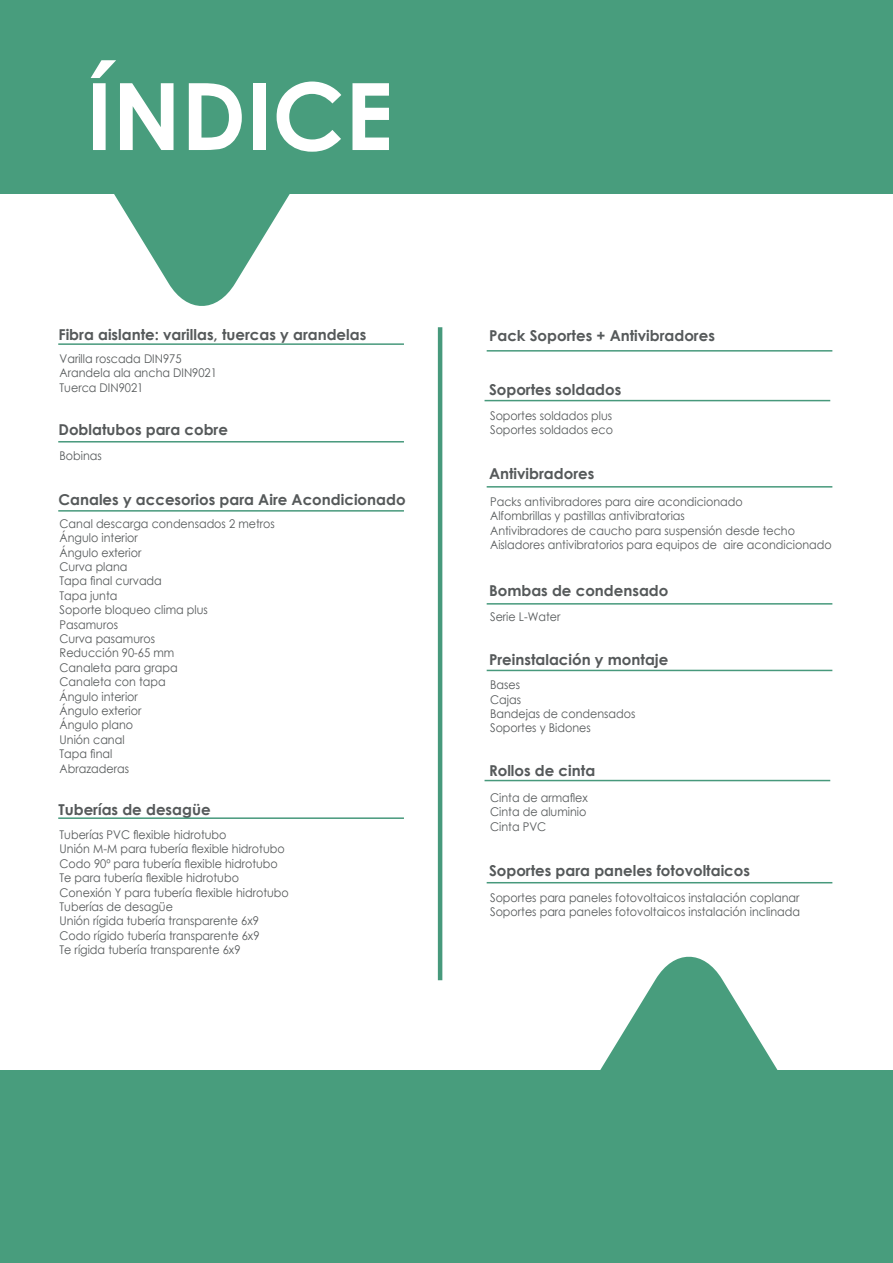
<style>
.page{position:relative;width:893px;height:1263px;background:#fff}
.page>*{position:absolute;margin:0;border:0;box-sizing:border-box;transform-origin:0 0}
.t1{font:700 93px "Century Gothic";color:#fff}
.t2{font:700 15px "Century Gothic";color:#55595a}
.t3{font:12px "Century Gothic";color:#55595a;scale:.93 1}
</style>
<div class="page">
<div style="left:0;top:0;width:893px;height:193px;background:#489d7d"></div>
<svg style="left:43px;top:193px;width:318px;height:113px"></svg>
<div style="left:0;top:1070px;width:893px;height:193px;background:#489d7d"></div>
<svg style="left:600px;top:956px;width:178px;height:114px;fill:#489d7d"></svg>
<hr style="left:438px;top:327px;width:4px;height:653px;background:#47997c">
<hr style="left:58px;top:343px;width:346px;height:2px;background:#47997c">
<hr style="left:58px;top:441px;width:346px;height:1px;background:#47997c">
<hr style="left:58px;top:510px;width:346px;height:2px;background:#47997c">
<hr style="left:58px;top:817px;width:346px;height:2px;background:#47997c">
<hr style="left:485px;top:400px;width:345px;height:1px;background:#47997c">
<hr style="left:487px;top:486px;width:345px;height:2px;background:#47997c">
<hr style="left:487px;top:350px;width:345px;height:2px;background:#47997c">
<hr style="left:487px;top:603px;width:345px;height:2px;background:#47997c">
<hr style="left:487px;top:670px;width:345px;height:1px;background:#47997c">
<hr style="left:485px;top:780px;width:345px;height:1px;background:#47997c">
<hr style="left:487px;top:882px;width:345px;height:1px;background:#47997c">
<p class="t1" style="left:86px;top:46px;width:308px">ÍNDICE</p>
<p class="t2" style="left:58px;top:323px;width:309px">Fibra aislante: varillas, tuercas y arandelas</p>
<p class="t3" style="left:60px;top:350px;width:133px">Varilla roscada DIN975</p>
<p class="t3" style="left:60px;top:365px;width:171px">Arandela ala ancha DIN9021</p>
<p class="t3" style="left:60px;top:379px;width:92px">Tuerca DIN9021</p>
<p class="t2" style="left:58px;top:418px;width:171px">Doblatubos para cobre</p>
<p class="t3" style="left:60px;top:447px;width:47px">Bobinas</p>
<p class="t2" style="left:58px;top:488px;width:349px">Canales y accesorios para Aire Acondicionado</p>
<p class="t3" style="left:60px;top:515px;width:233px">Canal descarga condensados 2 metros</p>
<p class="t3" style="left:60px;top:529px;width:86px">Ángulo interior</p>
<p class="t3" style="left:60px;top:544px;width:90px">Ángulo exterior</p>
<p class="t3" style="left:60px;top:558px;width:75px">Curva plana</p>
<p class="t3" style="left:60px;top:573px;width:112px">Tapa final curvada</p>
<p class="t3" style="left:60px;top:587px;width:64px">Tapa junta</p>
<p class="t3" style="left:60px;top:601px;width:161px">Soporte bloqueo clima plus</p>
<p class="t3" style="left:60px;top:616px;width:64px">Pasamuros</p>
<p class="t3" style="left:60px;top:630px;width:104px">Curva pasamuros</p>
<p class="t3" style="left:60px;top:645px;width:125px">Reducción 90-65 mm</p>
<p class="t3" style="left:60px;top:659px;width:129px">Canaleta para grapa</p>
<p class="t3" style="left:60px;top:673px;width:116px">Canaleta con tapa</p>
<p class="t3" style="left:60px;top:688px;width:86px">Ángulo interior</p>
<p class="t3" style="left:60px;top:702px;width:90px">Ángulo exterior</p>
<p class="t3" style="left:60px;top:717px;width:81px">Ángulo plano</p>
<p class="t3" style="left:60px;top:731px;width:71px">Unión canal</p>
<p class="t3" style="left:60px;top:745px;width:58px">Tapa final</p>
<p class="t3" style="left:60px;top:760px;width:76px">Abrazaderas</p>
<p class="t2" style="left:58px;top:798px;width:154px">Tuberías de desagüe</p>
<p class="t3" style="left:60px;top:826px;width:181px">Tuberías PVC flexible hidrotubo</p>
<p class="t3" style="left:60px;top:841px;width:244px">Unión M-M para tubería flexible hidrotubo</p>
<p class="t3" style="left:60px;top:855px;width:236px">Codo 90º para tubería flexible hidrotubo</p>
<p class="t3" style="left:60px;top:869px;width:194px">Te para tubería flexible hidrotubo</p>
<p class="t3" style="left:60px;top:884px;width:248px">Conexión Y para tubería flexible hidrotubo</p>
<p class="t3" style="left:60px;top:898px;width:123px">Tuberías de desagüe</p>
<p class="t3" style="left:60px;top:913px;width:216px">Unión rígida tubería transparente 6x9</p>
<p class="t3" style="left:60px;top:927px;width:216px">Codo rígido tubería transparente 6x9</p>
<p class="t3" style="left:60px;top:941px;width:196px">Te rígida tubería transparente 6x9</p>
<p class="t2" style="left:489px;top:324px;width:227px">Pack Soportes + Antivibradores</p>
<p class="t2" style="left:489px;top:378px;width:134px">Soportes soldados</p>
<p class="t3" style="left:490px;top:407px;width:133px">Soportes soldados plus</p>
<p class="t3" style="left:490px;top:422px;width:134px">Soportes soldados eco</p>
<p class="t2" style="left:489px;top:462px;width:107px">Antivibradores</p>
<p class="t3" style="left:490px;top:493px;width:273px">Packs antivibradores para aire acondicionado</p>
<p class="t3" style="left:490px;top:507px;width:211px">Alfombrillas y pastillas antivibratorias</p>
<p class="t3" style="left:490px;top:522px;width:329px">Antivibradores de caucho para suspensión desde techo</p>
<p class="t3" style="left:490px;top:536px;width:369px">Aisladores antivibratorios para equipos de aire acondicionado</p>
<p class="t2" style="left:489px;top:579px;width:181px">Bombas de condensado</p>
<p class="t3" style="left:490px;top:608px;width:77px">Serie L-Water</p>
<p class="t2" style="left:489px;top:648px;width:181px">Preinstalación y montaje</p>
<p class="t3" style="left:490px;top:676px;width:34px">Bases</p>
<p class="t3" style="left:490px;top:691px;width:35px">Cajas</p>
<p class="t3" style="left:490px;top:705px;width:158px">Bandejas de condensados</p>
<p class="t3" style="left:490px;top:720px;width:110px">Soportes y Bidones</p>
<p class="t2" style="left:489px;top:759px;width:108px">Rollos de cinta</p>
<p class="t3" style="left:490px;top:789px;width:107px">Cinta de armaflex</p>
<p class="t3" style="left:490px;top:804px;width:105px">Cinta de aluminio</p>
<p class="t3" style="left:490px;top:818px;width:62px">Cinta PVC</p>
<p class="t2" style="left:489px;top:859px;width:262px">Soportes para paneles fotovoltaicos</p>
<p class="t3" style="left:490px;top:889px;width:334px">Soportes para paneles fotovoltaicos instalación coplanar</p>
<p class="t3" style="left:490px;top:903px;width:335px">Soportes para paneles fotovoltaicos instalación inclinada</p>
</div>
